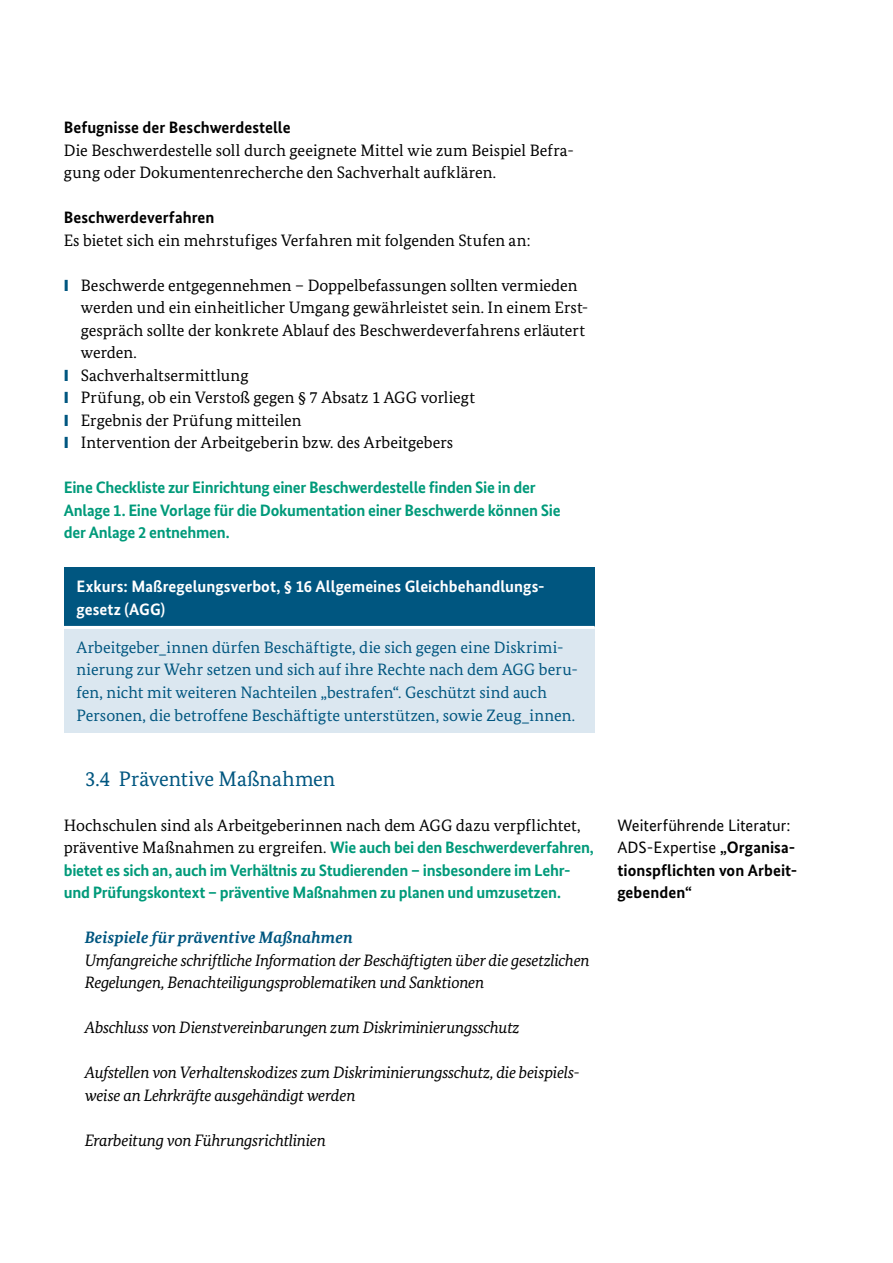
<style>
.page{position:relative;width:893px;height:1263px;background:#fff}
.page>*{position:absolute;margin:0;border:0;box-sizing:border-box;transform-origin:0 0}
.t1{font:21px "Bundes Serif";letter-spacing:-.005em;color:#005680}
.Fließtext{font:16.5px/22.5px "Bundes Serif";color:#000}
.Fließtext-2{font:700 16.5px/22.5px "Bundes Sans";letter-spacing:-.015em;color:#009a7a}
.Beispiel-Text{font:italic 16.5px/22.5px "Bundes Serif";letter-spacing:-.015em;color:#000}
.Fließtext-3{font:16.5px/22.5px "Bundes Serif";color:#005680}
.Fließtext_ohne_Absta{font:700 16.5px/22.5px "Bundes Sans";letter-spacing:.005em;color:#000}
.Fließtext-4{font:700 16.5px/22.5px "Bundes Sans";letter-spacing:.005em;color:#fff}
.Beispiel_Überschrift{font:italic 700 16.5px "Bundes Serif";color:#005680}
.s1{font-family:"Myriad Pro";font-weight:900;color:#005680}
.s2{font-family:"Bundes Serif";font-weight:400;color:#000}
.s3{font-weight:400}
</style>
<div class="page">
<div style="left:64px;top:567px;width:531px;height:60px;background:#005680"></div>
<div style="left:64px;top:627px;width:531px;height:106px;background:#dbe7f0"></div>
<hr style="left:64px;top:626px;width:531px;height:3px;background:#fff">
<p class="Fließtext_ohne_Absta" style="left:64px;top:116px;width:228px">Befugnisse der Beschwerdestelle</p>
<p class="Fließtext" style="left:64px;top:138px;width:512px">Die Beschwerdestelle soll durch geeignete Mittel wie zum Beispiel Befra&shy;gung oder Dokumentenrecherche den Sachverhalt aufklären.</p>
<p class="Fließtext_ohne_Absta" style="left:64px;top:206px;width:152px">Beschwerdeverfahren</p>
<p class="Fließtext" style="left:64px;top:228px;width:468px">Es bietet sich ein mehrstufiges Verfahren mit folgenden Stufen an:</p>
<p class="Fließtext" style="left:81px;top:273px;width:509px;text-indent:-17px"><span class="s1">I</span> Beschwerde entgegennehmen – Doppelbefassungen sollten vermieden werden und ein einheitlicher Umgang gewährleistet sein. In einem Erst&shy;gespräch sollte der konkrete Ablauf des Beschwerdeverfahrens erläutert werden.</p>
<p class="Fließtext" style="left:64px;top:363px;width:186px"><span class="s1">I</span> Sachverhaltsermittlung</p>
<p class="Fließtext" style="left:64px;top:386px;width:413px"><span class="s1">I</span> Prüfung, ob ein Verstoß gegen § 7 Absatz 1 AGG vorliegt</p>
<p class="Fließtext" style="left:64px;top:408px;width:239px"><span class="s1">I</span> Ergebnis der Prüfung mitteilen</p>
<p class="Fließtext" style="left:64px;top:431px;width:391px"><span class="s1">I</span> Intervention der Arbeitgeberin bzw. des Arbeitgebers</p>
<p class="Fließtext-2" style="left:64px;top:476px;width:498px">Eine Checkliste zur Einrichtung einer Beschwerdestelle finden Sie in der<br>Anlage 1. Eine Vorlage für die Dokumentation einer Beschwerde können Sie der Anlage 2 entnehmen.</p>
<p class="Fließtext-4" style="left:77px;top:575px;width:468px">Exkurs: Maßregelungsverbot, § 16 Allgemeines Gleichbehandlungs&shy;gesetz (AGG)</p>
<p class="Fließtext-3" style="left:77px;top:636px;width:503px">Arbeitgeber_innen dürfen Beschäftigte, die sich gegen eine Diskrimi&shy;nierung zur Wehr setzen und sich auf ihre Rechte nach dem AGG beru&shy;fen, nicht mit weiteren Nachteilen „bestrafen“. Geschützt sind auch Personen, die betroffene Beschäftigte unterstützen, sowie Zeug_innen.</p>
<h3 class="t1" style="left:85px;top:766px;width:252px">3.4 Präventive Maßnahmen</h3>
<p class="Fließtext-2" style="left:64px;top:813px;width:532px"><span class="s2">Hochschulen sind als Arbeitgeberinnen nach dem AGG dazu verpflichtet, präventive Maßnahmen zu ergreifen.</span> Wie auch bei den Beschwerdeverfahren, bietet es sich an, auch im Verhältnis zu Studierenden – insbesondere im Lehr&shy;und Prüfungskontext – präventive Maßnahmen zu planen und umzusetzen.</p>
<p class="Beispiel_Überschrift" style="left:85px;top:927px;width:270px">Beispiele für präventive Maßnahmen</p>
<p class="Beispiel-Text" style="left:85px;top:948px;width:507px">Umfangreiche schriftliche Information der Beschäftigten über die gesetzlichen<br>Regelungen, Benachteiligungsproblematiken und Sanktionen</p>
<p class="Beispiel-Text" style="left:85px;top:1016px;width:436px">Abschluss von Dienstvereinbarungen zum Diskriminierungsschutz</p>
<p class="Beispiel-Text" style="left:85px;top:1061px;width:496px">Aufstellen von Verhaltenskodizes zum Diskriminierungsschutz, die beispiels&shy;weise an Lehrkräfte ausgehändigt werden</p>
<p class="Beispiel-Text" style="left:85px;top:1128px;width:243px">Erarbeitung von Führungsrichtlinien</p>
<p class="Fließtext_ohne_Absta" style="left:617px;top:813px;width:180px"><span class="s3">Weiterführende Literatur:<br>ADS-Expertise</span> „Organisa&shy;tionspflichten von Arbeit&shy;gebenden“</p>
</div>
